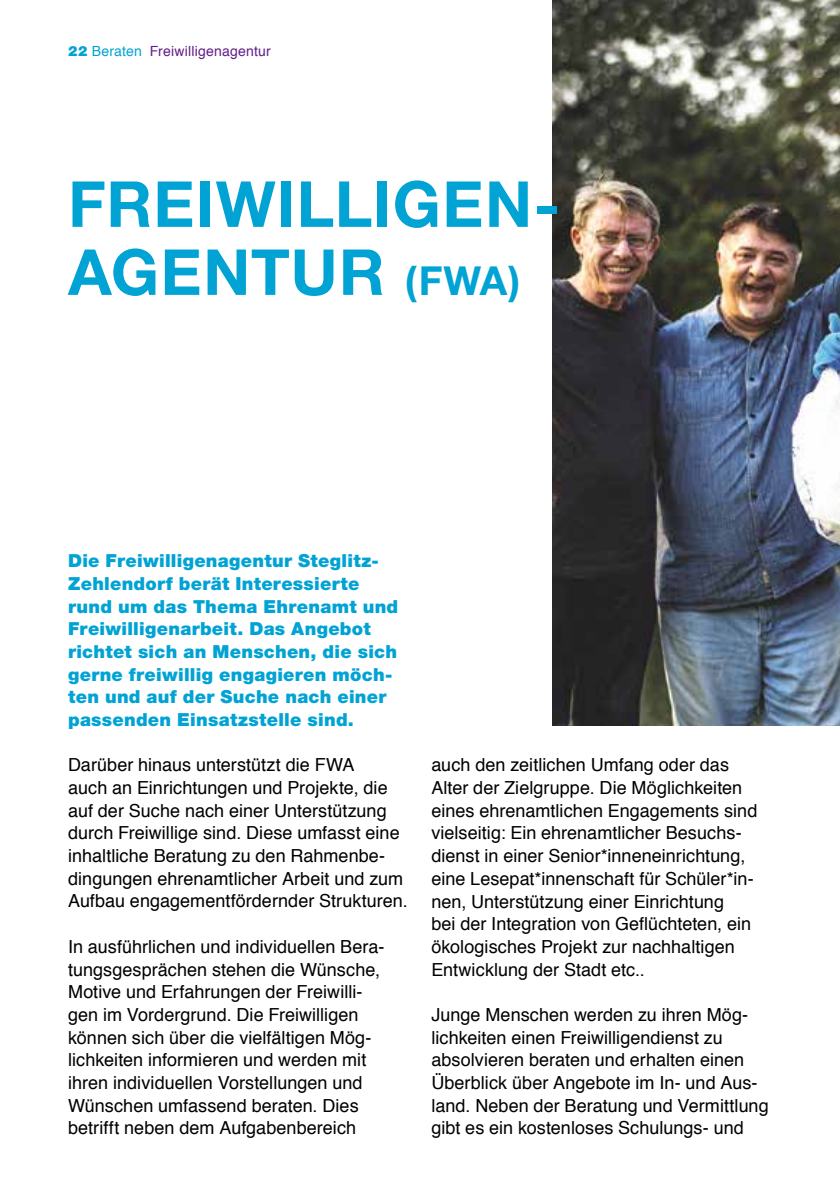
<style>
.page{position:relative;width:840px;height:1191px;background:#fff}
.page>*{position:absolute;margin:0;border:0;box-sizing:border-box;transform-origin:0 0}
.t1{font:700 63.6px/68px "Helvetica Neue";letter-spacing:.015em;color:#00a3d3}
.t2{font:18px/22.6px "Helvetica";color:#000}
.t3{font:900 18px/22.6px "Helvetica Neue";letter-spacing:.015em;color:#00a3d3}
.t4{font:14px "Helvetica";letter-spacing:.015em;color:#611d89}
.s1{font-family:"Helvetica Neue";font-weight:900;color:#00a3d3}
.s2{color:#00a3d3}
.s3{font-size:40px}
</style>
<div class="page">
<img style="left:552px;top:0;width:287px;height:726px">
<p class="t4" style="left:68px;top:40px;width:204px"><span class="s1">22</span> <span class="s2">Beraten</span> Freiwilligenagentur</p>
<h1 class="t1" style="left:68px;top:169px;width:492px">FREIWILLIGEN-<br>AGENTUR <span class="s3">(FWA)</span></h1>
<p class="t3" style="left:68px;top:549px;width:331px">Die Freiwilligenagentur Steglitz-Zehlendorf berät Interessierte rund um das Thema Ehrenamt und Freiwilligenarbeit. Das Angebot richtet sich an Menschen, die sich gerne freiwillig engagieren möch&shy;ten und auf der Suche nach einer passenden Einsatzstelle sind.</p>
<p class="t2" style="left:68px;top:754px;width:341px">Darüber hinaus unterstützt die FWA<br>auch an Einrichtungen und Projekte, die auf der Suche nach einer Unterstützung durch Freiwillige sind. Diese umfasst eine inhaltliche Beratung zu den Rahmenbe&shy;dingungen ehrenamtlicher Arbeit und zum Aufbau engagementfördernder Strukturen.</p>
<p class="t2" style="left:68px;top:935px;width:318px">In ausführlichen und individuellen Bera&shy;tungsgesprächen stehen die Wünsche, Motive und Erfahrungen der Freiwilli&shy;gen im Vordergrund. Die Freiwilligen können sich über die vielfältigen Mög&shy;lichkeiten informieren und werden mit ihren individuellen Vorstellungen und Wünschen umfassend beraten. Dies betrifft neben dem Aufgabenbereich</p>
<p class="t2" style="left:431px;top:754px;width:327px">auch den zeitlichen Umfang oder das Alter der Zielgruppe. Die Möglichkeiten eines ehrenamtlichen Engagements sind vielseitig: Ein ehrenamtlicher Besuchs&shy;dienst in einer Senior*inneneinrichtung, eine Lesepat*innenschaft für Schüler*in&shy;nen, Unterstützung einer Einrichtung<br>bei der Integration von Geflüchteten, ein ökologisches Projekt zur nachhaltigen Entwicklung der Stadt etc..</p>
<p class="t2" style="left:431px;top:1004px;width:339px">Junge Menschen werden zu ihren Mög&shy;lichkeiten einen Freiwilligendienst zu absolvieren beraten und erhalten einen Überblick über Angebote im In- und Aus&shy;land. Neben der Beratung und Vermittlung gibt es ein kostenloses Schulungs- und</p>
</div>
